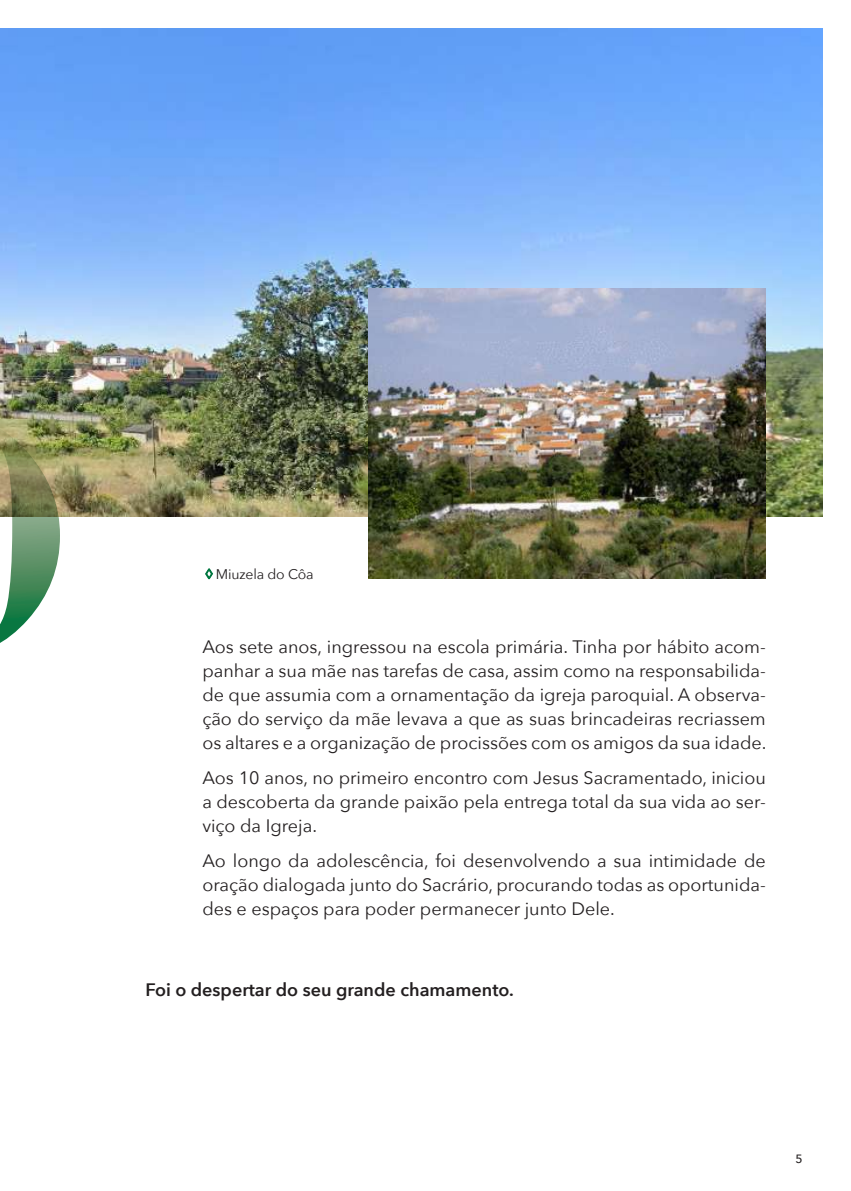
<style>
.page{position:relative;width:851px;height:1191px;background:#fff}
.page>*{position:absolute;margin:0;border:0;box-sizing:border-box;transform-origin:0 0}
.t1{font:18px/24px "Avenir Next";color:#231f20;text-align:justify}
.t2{font:600 18px "Avenir Next";color:#231f20}
.t3{font:14px "Avenir Next";letter-spacing:-.01em;color:#231f20}
.t4{font:500 12px "Avenir Next";color:#231f20}
.s1{font-family:"Liberation Serif";color:#007740}
</style>
<div class="page">
<img style="left:0;top:28px;width:822px;height:488px">
<img style="left:368px;top:288px;width:397px;height:290px">
<svg style="left:0;top:416px;width:60px;height:227px"></svg>
<p class="t3" style="left:206px;top:562px;width:109px"><span class="s1">◊</span> Miuzela do Côa</p>
<p class="t1" style="left:202px;top:633px;width:565px">Aos sete anos, ingressou na escola primária. Tinha por hábito acom&shy;panhar a sua mãe nas tarefas de casa, assim como na responsabilida&shy;de que assumia com a ornamentação da igreja paroquial. A observa&shy;ção do serviço da mãe levava a que as suas brincadeiras recriassem os altares e a organização de procissões com os amigos da sua idade.</p>
<p class="t1" style="left:202px;top:765px;width:565px">Aos 10 anos, no primeiro encontro com Jesus Sacramentado, iniciou a descoberta da grande paixão pela entrega total da sua vida ao ser&shy;viço da Igreja.</p>
<p class="t1" style="left:202px;top:848px;width:565px">Ao longo da adolescência, foi desenvolvendo a sua intimidade de oração dialogada junto do Sacrário, procurando todas as oportunida&shy;des e espaços para poder permanecer junto Dele.</p>
<p class="t2" style="left:146px;top:974px;width:370px">Foi o despertar do seu grande chamamento.</p>
<p class="t4" style="left:795px;top:1148px;width:9px">5</p>
</div>
